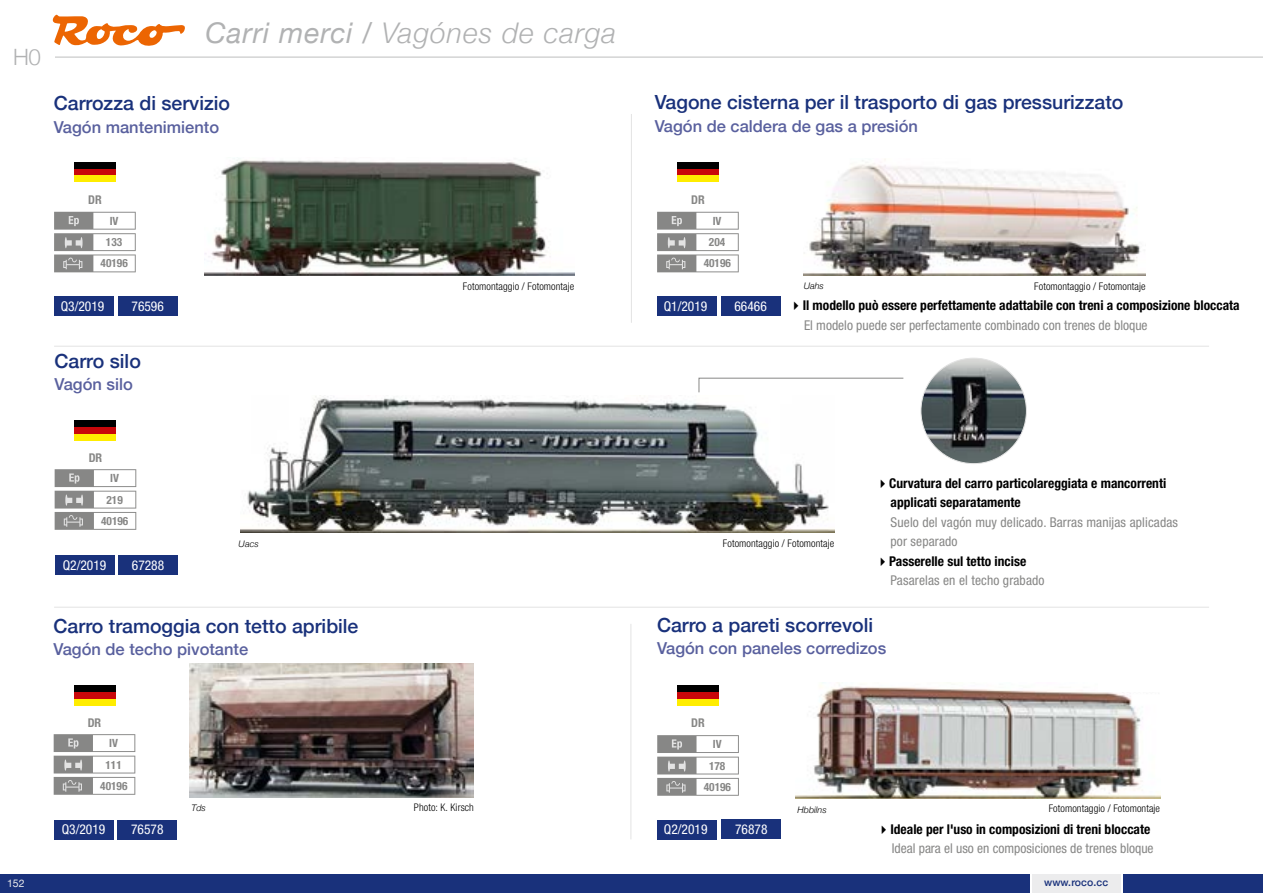
<style>
.page{position:relative;width:1263px;height:893px;background:#fff}
.page>*{position:absolute;margin:0;border:0;box-sizing:border-box;transform-origin:0 0}
.t1{font:italic 300 28.5px "Helvetica Neue";letter-spacing:.03em;color:#b1b2b3}
.t2{font:300 22.5px "Helvetica Neue";color:#b1b2b3}
.t3{font:500 19.5px "Helvetica Neue";color:#19317b}
.t4{font:500 16.5px "Helvetica Neue";color:#59609e}
.t5{font:700 condensed 13.5px/19.5px "Helvetica Neue LT Std";color:#000}
.t6{font:condensed 13.5px/19.5px "Helvetica Neue LT Std";letter-spacing:.01em;color:#878786}
.t7{font:condensed 13.5px "Helvetica Neue LT Std";color:#fff}
.t8{font:700 condensed 12px "Helvetica Neue";color:#878786}
.t9{font:700 condensed 11.4px "Helvetica Neue LT Std";color:#878786}
.t10{font:300 condensed 10.5px "Helvetica Neue LT Std";letter-spacing:.01em;color:#000}
.t11{font:500 10.5px "Helvetica Neue";letter-spacing:.01em;color:#19317b}
.t12{font:10.5px "Helvetica Neue";color:#ececed}
.t13{font:italic 300 9px "Helvetica Neue";color:#000}
.s1{font-weight:400}
.s2{font-weight:400;color:#878786}
.s3{color:#000}
.s4{font-weight:700;color:#000}
</style>
<div class="page">
<hr style="left:0;top:57px;width:1263px;height:1px;background:#bdbebe">
<div style="left:0;top:44px;width:54px;height:33px;background:#fff"></div>
<div style="left:1032px;top:874px;width:89px;height:19px;background:#ececed"></div>
<div style="left:0;top:874px;width:1030px;height:19px;background:#19317b"></div>
<div style="left:1124px;top:874px;width:139px;height:19px;background:#19317b"></div>
<svg style="left:53px;top:15px;width:132px;height:31px"></svg>
<svg style="left:54px;top:212px;width:82px;height:60px"></svg>
<svg style="left:657px;top:212px;width:82px;height:60px"></svg>
<svg style="left:657px;top:735px;width:82px;height:61px"></svg>
<hr style="left:54px;top:346px;width:1155px;height:1px;background:#e3e3e3">
<hr style="left:54px;top:607px;width:1155px;height:1px;background:#e3e3e3">
<hr style="left:631px;top:114px;width:1px;height:209px;background:#e3e3e3">
<hr style="left:630px;top:624px;width:1px;height:215px;background:#e3e3e3">
<div style="left:54px;top:297px;width:60px;height:19px;background:#19317b"></div>
<div style="left:657px;top:297px;width:60px;height:19px;background:#19317b"></div>
<div style="left:657px;top:820px;width:60px;height:19px;background:#19317b"></div>
<div style="left:118px;top:297px;width:60px;height:19px;background:#19317b"></div>
<div style="left:721px;top:296px;width:59px;height:20px;background:#19317b"></div>
<div style="left:721px;top:819px;width:60px;height:20px;background:#19317b"></div>
<img style="left:804px;top:159px;width:341px;height:117px">
<img style="left:204px;top:158px;width:371px;height:117px">
<svg style="left:54px;top:734px;width:81px;height:61px"></svg>
<svg style="left:55px;top:469px;width:81px;height:61px"></svg>
<div style="left:117px;top:820px;width:60px;height:19px;background:#19317b"></div>
<div style="left:118px;top:555px;width:60px;height:19px;background:#19317b"></div>
<div style="left:54px;top:820px;width:59px;height:19px;background:#19317b"></div>
<div style="left:55px;top:555px;width:59px;height:19px;background:#19317b"></div>
<img style="left:190px;top:664px;width:284px;height:133px">
<div style="left:74px;top:162px;width:42px;height:7px;background:#000"></div>
<div style="left:74px;top:169px;width:42px;height:6px;background:#c9070a"></div>
<div style="left:74px;top:175px;width:42px;height:7px;background:#ffed00"></div>
<div style="left:677px;top:162px;width:42px;height:7px;background:#000"></div>
<div style="left:677px;top:169px;width:42px;height:6px;background:#c9070a"></div>
<div style="left:677px;top:175px;width:42px;height:7px;background:#ffed00"></div>
<div style="left:677px;top:685px;width:42px;height:7px;background:#000"></div>
<div style="left:677px;top:692px;width:42px;height:7px;background:#c9070a"></div>
<div style="left:677px;top:699px;width:42px;height:7px;background:#ffed00"></div>
<div style="left:74px;top:685px;width:41px;height:7px;background:#000"></div>
<div style="left:74px;top:692px;width:41px;height:6px;background:#c9070a"></div>
<div style="left:74px;top:698px;width:41px;height:7px;background:#ffed00"></div>
<div style="left:75px;top:420px;width:41px;height:7px;background:#000"></div>
<div style="left:75px;top:427px;width:41px;height:7px;background:#c9070a"></div>
<div style="left:75px;top:434px;width:41px;height:6px;background:#ffed00"></div>
<img style="left:240px;top:395px;width:594px;height:137px">
<img style="left:796px;top:682px;width:364px;height:116px">
<div style="left:1098px;top:664px;width:73px;height:27px;background:#fff"></div>
<img style="left:921px;top:358px;width:105px;height:106px;border-radius:53px">
<svg style="left:698px;top:377px;width:206px;height:16px"></svg>
<h2 class="t2" style="left:13px;top:39px;width:29px">H0</h2>
<h1 class="t1" style="left:206px;top:10px;width:412px"><span class="s1">Carri merci /</span> Vagónes de carga</h1>
<h3 class="t3" style="left:54px;top:87px;width:178px">Carrozza di servizio</h3>
<p class="t4" style="left:54px;top:113px;width:167px">Vagón mantenimiento</p>
<h3 class="t3" style="left:655px;top:87px;width:470px">Vagone cisterna per il trasporto di gas pressurizzato</h3>
<p class="t4" style="left:655px;top:113px;width:265px">Vagón de caldera de gas a presión</p>
<p class="t8" style="left:88px;top:189px;width:15px">DR</p>
<p class="t8" style="left:691px;top:189px;width:15px">DR</p>
<p class="t9" style="left:110px;top:214px;width:10px">IV</p>
<p class="t9" style="left:713px;top:214px;width:10px">IV</p>
<p class="t9" style="left:106px;top:235px;width:18px">133</p>
<p class="t9" style="left:709px;top:235px;width:18px">204</p>
<p class="t9" style="left:101px;top:256px;width:29px">40196</p>
<p class="t9" style="left:704px;top:256px;width:29px">40196</p>
<p class="t10" style="left:463px;top:280px;width:113px">Fotomontaggio / Fotomontaje</p>
<p class="t13" style="left:804px;top:279px;width:22px">Uahs</p>
<p class="t10" style="left:1034px;top:280px;width:113px">Fotomontaggio / Fotomontaje</p>
<p class="t7" style="left:61px;top:298px;width:45px">Q3/2019</p>
<p class="t7" style="left:664px;top:298px;width:45px">Q1/2019</p>
<p class="t7" style="left:132px;top:298px;width:34px">76596</p>
<p class="t7" style="left:734px;top:298px;width:34px">66466</p>
<h3 class="t3" style="left:55px;top:345px;width:88px">Carro silo</h3>
<p class="t4" style="left:55px;top:371px;width:80px">Vagón silo</p>
<p class="t5" style="left:804px;top:296px;width:437px;text-indent:-15px">✔Il modello può essere perfettamente adattabile con treni a composizione bloccata<br><span class="s2">El modelo puede ser perfectamente combinado con trenes de bloque</span></p>
<p class="t8" style="left:89px;top:447px;width:15px">DR</p>
<p class="t9" style="left:110px;top:471px;width:10px">IV</p>
<p class="t9" style="left:106px;top:493px;width:18px">219</p>
<p class="t9" style="left:101px;top:514px;width:29px">40196</p>
<p class="t7" style="left:63px;top:557px;width:45px">Q2/2019</p>
<p class="t7" style="left:132px;top:557px;width:34px">67288</p>
<p class="t13" style="left:239px;top:537px;width:22px">Uacs</p>
<h3 class="t3" style="left:54px;top:610px;width:306px">Carro tramoggia con tetto apribile</h3>
<p class="t4" style="left:54px;top:636px;width:196px">Vagón de techo pivotante</p>
<p class="t10" style="left:723px;top:537px;width:113px">Fotomontaggio / Fotomontaje</p>
<p class="t5" style="left:890px;top:473px;width:277px;text-indent:-15px">✔Curvatura del carro particolareggiata e mancorrenti applicati separatamente</p>
<p class="t6" style="left:890px;top:512px;width:289px">Suelo del vagón muy delicado. Barras manijas aplicadas por separado</p>
<p class="t6" style="left:890px;top:551px;width:155px;text-indent:-15px"><span class="s3">✔</span><span class="s4">Passerelle sul tetto incise<br></span>Pasarelas en el techo grabado</p>
<h3 class="t3" style="left:657px;top:609px;width:218px">Carro a pareti scorrevoli</h3>
<p class="t4" style="left:657px;top:635px;width:231px">Vagón con paneles corredizos</p>
<p class="t8" style="left:88px;top:712px;width:15px">DR</p>
<p class="t8" style="left:691px;top:713px;width:15px">DR</p>
<p class="t9" style="left:109px;top:736px;width:10px">IV</p>
<p class="t9" style="left:713px;top:737px;width:10px">IV</p>
<p class="t9" style="left:105px;top:758px;width:18px">111</p>
<p class="t9" style="left:709px;top:759px;width:18px">178</p>
<p class="t9" style="left:100px;top:779px;width:29px">40196</p>
<p class="t9" style="left:704px;top:780px;width:29px">40196</p>
<p class="t13" style="left:191px;top:801px;width:16px">Tds</p>
<p class="t10" style="left:414px;top:801px;width:62px">Photo: K. Kirsch</p>
<p class="t13" style="left:797px;top:802px;width:31px">Hbbilns</p>
<p class="t10" style="left:1049px;top:802px;width:113px">Fotomontaggio / Fotomontaje</p>
<p class="t7" style="left:62px;top:822px;width:45px">Q3/2019</p>
<p class="t7" style="left:131px;top:822px;width:34px">76578</p>
<p class="t7" style="left:664px;top:822px;width:45px">Q2/2019</p>
<p class="t7" style="left:735px;top:821px;width:34px">76878</p>
<p class="t5" style="left:877px;top:819px;width:278px;text-align:right">✔Ideale per l'uso in composizioni di treni bloccate<br><span class="s2">Ideal para el uso en composiciones de trenes bloque</span></p>
<p class="t12" style="left:7px;top:876px;width:19px">152</p>
<p class="t11" style="left:1044px;top:874px;width:66px">www.roco.cc</p>
</div>
